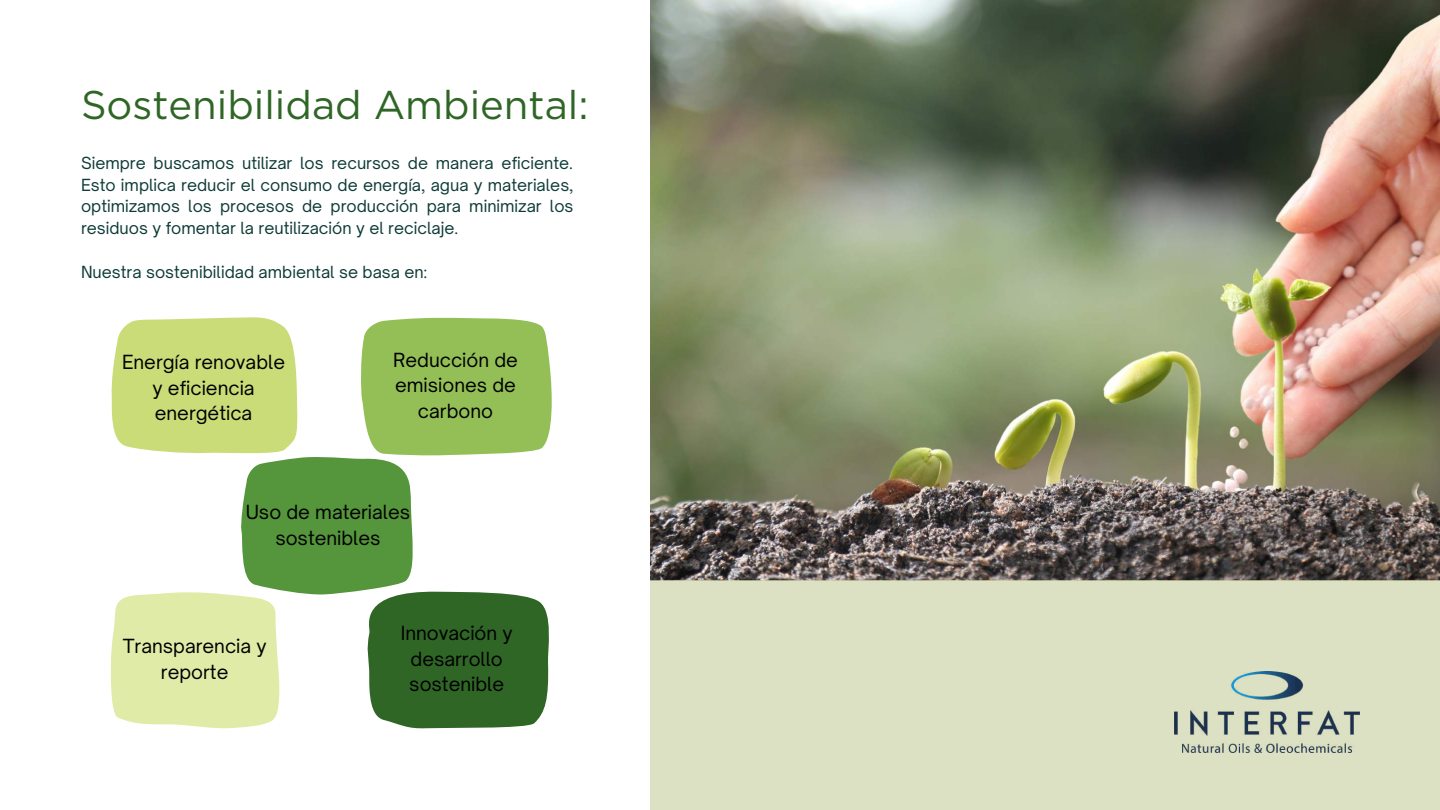
<style>
.page{position:relative;width:1440px;height:810px;background:#fff}
.page>*{position:absolute;margin:0;border:0;box-sizing:border-box;transform-origin:0 0}
.t1{font:40px "Gotham";color:#2f6626}
.t2{font:18.7px/25.5px "Open Sauce One";color:#000;text-align:center}
.t3{font:16px/21.8px "Open Sauce One";color:#0d3b36;text-align:justify}
</style>
<div class="page">
<img style="left:651px;top:0;width:789px;height:580px">
<div style="left:651px;top:580px;width:789px;height:230px;background:#dce1c3"></div>
<svg style="left:110px;top:317px;width:442px;height:412px"></svg>
<img style="left:1175px;top:672px;width:184px;height:81px">
<h1 class="t1" style="left:81px;top:81px;width:509px">Sostenibilidad Ambiental:</h1>
<p class="t3" style="left:81px;top:152px;width:494px">Siempre buscamos utilizar los recursos de manera eficiente.<br>Esto implica reducir el consumo de energía, agua y materiales, optimizamos los procesos de producción para minimizar los residuos y fomentar la reutilización y el reciclaje.</p>
<p class="t3" style="left:81px;top:261px;width:348px">Nuestra sostenibilidad ambiental se basa en:</p>
<p class="t2" style="left:122px;top:349px;width:165px">Energía renovable y eficiencia energética</p>
<p class="t2" style="left:393px;top:347px;width:126px">Reducción de emisiones de carbono</p>
<p class="t2" style="left:246px;top:499px;width:166px">Uso de materiales sostenibles</p>
<p class="t2" style="left:123px;top:633px;width:145px">Transparencia y reporte</p>
<p class="t2" style="left:401px;top:620px;width:114px">Innovación y desarrollo sostenible</p>
</div>
